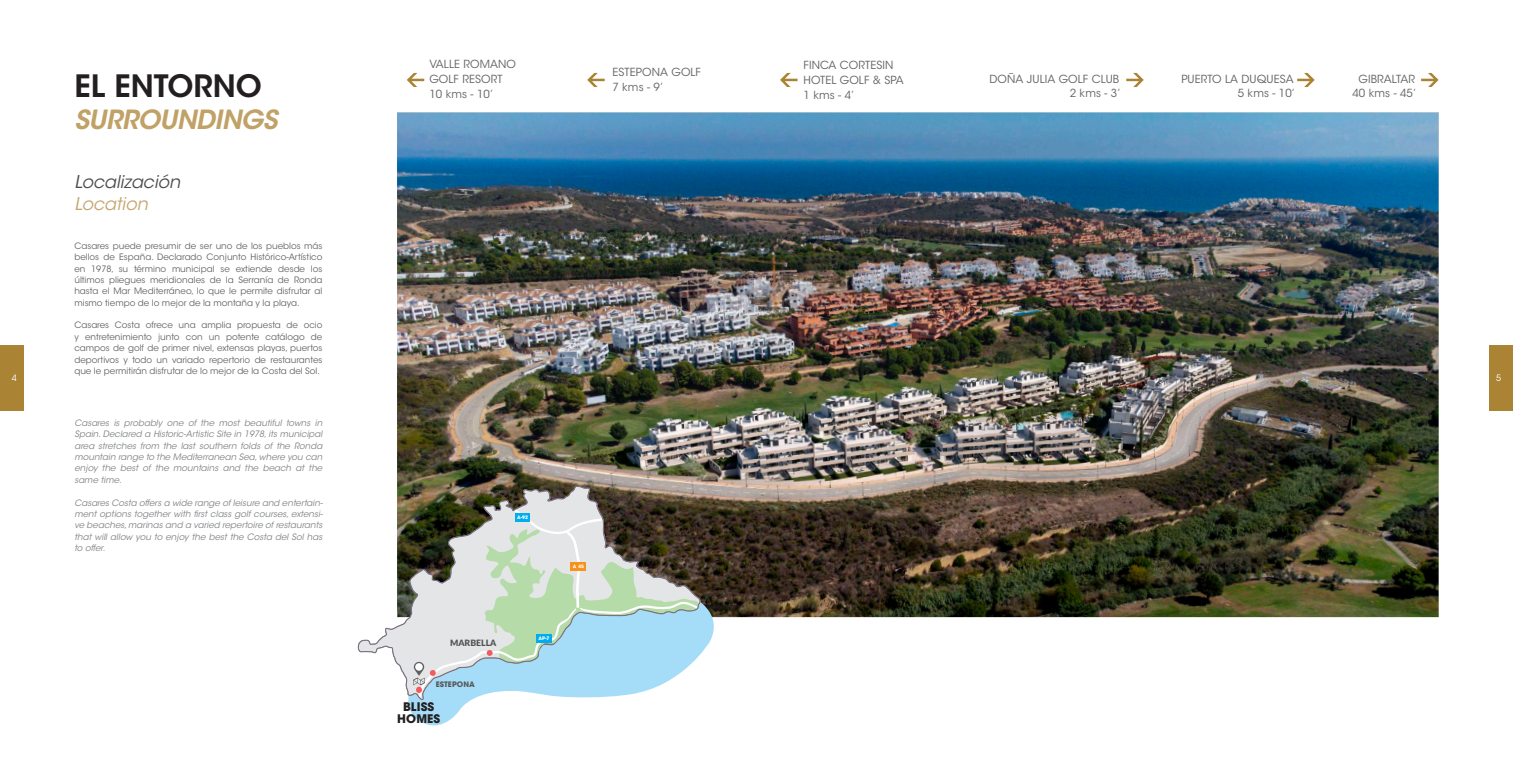
<style>
.page{position:relative;width:1513px;height:757px;background:#fff}
.page>*{position:absolute;margin:0;border:0;box-sizing:border-box;transform-origin:0 0}
.t1{font:600 30.62px "ITC Avant Garde Std";color:#231f20}
.t2{font:italic 600 26.25px "ITC Avant Garde Std";letter-spacing:-.02em;color:#c0a166}
.t3{font:italic 17.5px "ITC Avant Garde Std";color:#4b4c4d}
.t4{font:italic 17.5px "ITC Avant Garde Std";color:#c4a670}
.t5{font:700 11.72px/12.2px "ITC Avant Garde Std";letter-spacing:.01em;color:#231f20;text-align:center}
.t6{font:11.11px/14.8px "ITC Avant Garde Std";letter-spacing:.01em;color:#636366}
.t7{font:8.75px/11.4px "ITC Avant Garde Std";color:#636366;text-align:justify}
.t8{font:italic 8.75px/11.4px "ITC Avant Garde Std";color:#808285;text-align:justify}
.t9{font:8.75px "ITC Avant Garde Std";color:#fff}
.t10{font:900 8.66px "Lato";color:#515455}
.t11{font:700 7.52px "ITC Avant Garde Std";letter-spacing:.01em;color:#57585a}
.t12{font:700 4.81px "ITC Avant Garde Pro";color:#fff}
.t13{font:700 4.73px "ITC Avant Garde Pro";color:#fff}
</style>
<div class="page">
<div style="left:0;top:345px;width:24px;height:66px;background:#aa8334"></div>
<div style="left:1489px;top:345px;width:24px;height:66px;background:#aa8334"></div>
<img style="left:397px;top:113px;width:1042px;height:504px">
<svg style="left:407px;top:73px;width:17px;height:14px"></svg>
<svg style="left:587px;top:73px;width:18px;height:14px"></svg>
<svg style="left:780px;top:73px;width:18px;height:14px"></svg>
<svg style="left:1126px;top:73px;width:18px;height:14px"></svg>
<svg style="left:1297px;top:73px;width:18px;height:14px"></svg>
<svg style="left:1421px;top:73px;width:18px;height:14px"></svg>
<img style="left:358px;top:485px;width:343px;height:210px">
<svg style="left:408px;top:509px;width:317px;height:217px"></svg>
<div style="left:416px;top:686px;width:6px;height:7px;background:#f05c5e;border-radius:50%"></div>
<h1 class="t1" style="left:74px;top:67px;width:189px">EL ENTORNO</h1>
<h2 class="t2" style="left:74px;top:103px;width:205px">SURROUNDINGS</h2>
<h3 class="t3" style="left:74px;top:171px;width:107px">Localización</h3>
<h3 class="t4" style="left:74px;top:193px;width:75px">Location</h3>
<p class="t6" style="left:429px;top:57px;width:88px">VALLE ROMANO<br>GOLF RESORT<br>10 kms - 10’</p>
<p class="t6" style="left:612px;top:65px;width:90px">ESTEPONA GOLF<br>7 kms - 9’</p>
<p class="t6" style="left:804px;top:58px;width:102px">FINCA CORTESIN<br>HOTEL GOLF &amp; SPA<br>1 kms - 4’</p>
<p class="t6" style="left:990px;top:71px;width:133px;text-align:right">DOÑA JULIA GOLF CLUB<br>2 kms - 3’</p>
<p class="t6" style="left:1352px;top:71px;width:65px;text-align:center">GIBRALTAR<br>40 kms - 45’</p>
<p class="t6" style="left:1181px;top:71px;width:115px;text-align:right">PUERTO LA DUQUESA<br>5 kms - 10’</p>
<p class="t7" style="left:74px;top:240px;width:250px">Casares puede presumir de ser uno de los pueblos más bellos de España. Declarado Conjunto Histórico-Artístico en 1978, su término municipal se extiende desde los últimos pliegues meridionales de la Serranía de Ronda hasta el Mar Mediterráneo, lo que le permite disfrutar al mismo tiempo de lo mejor de la montaña y la playa.</p>
<p class="t7" style="left:74px;top:319px;width:250px">Casares Costa ofrece una amplia propuesta de ocio y entretenimiento junto con un potente catálogo de campos de golf de primer nivel, extensas playas, puertos deportivos y todo un variado repertorio de restaurantes que le permitirán disfrutar de lo mejor de la Costa del Sol.</p>
<p class="t9" style="left:12px;top:373px;width:7px">4</p>
<p class="t9" style="left:1496px;top:373px;width:7px">5</p>
<p class="t8" style="left:74px;top:417px;width:250px">Casares is probably one of the most beautiful towns in Spain. Declared a Historic-Artistic Site in 1978, its municipal area stretches from the last southern folds of the Ronda mountain range to the Mediterranean Sea, where you can enjoy the best of the mountains and the beach at the same time.</p>
<p class="t8" style="left:74px;top:497px;width:250px">Casares Costa offers a wide range of leisure and entertain&shy;ment options together with first class golf courses, extensi&shy;ve beaches, marinas and a varied repertoire of restaurants that will allow you to enjoy the best the Costa del Sol has to offer.</p>
<p class="t13" style="left:517px;top:514px;width:12px">A-92</p>
<p class="t10" style="left:450px;top:635px;width:48px">MARBELLA</p>
<p class="t11" style="left:436px;top:678px;width:41px">ESTEPONA</p>
<h3 class="t5" style="left:397px;top:700px;width:45px">BLISS<br>HOMES</h3>
<p class="t12" style="left:539px;top:634px;width:13px">AP-7</p>
</div>
